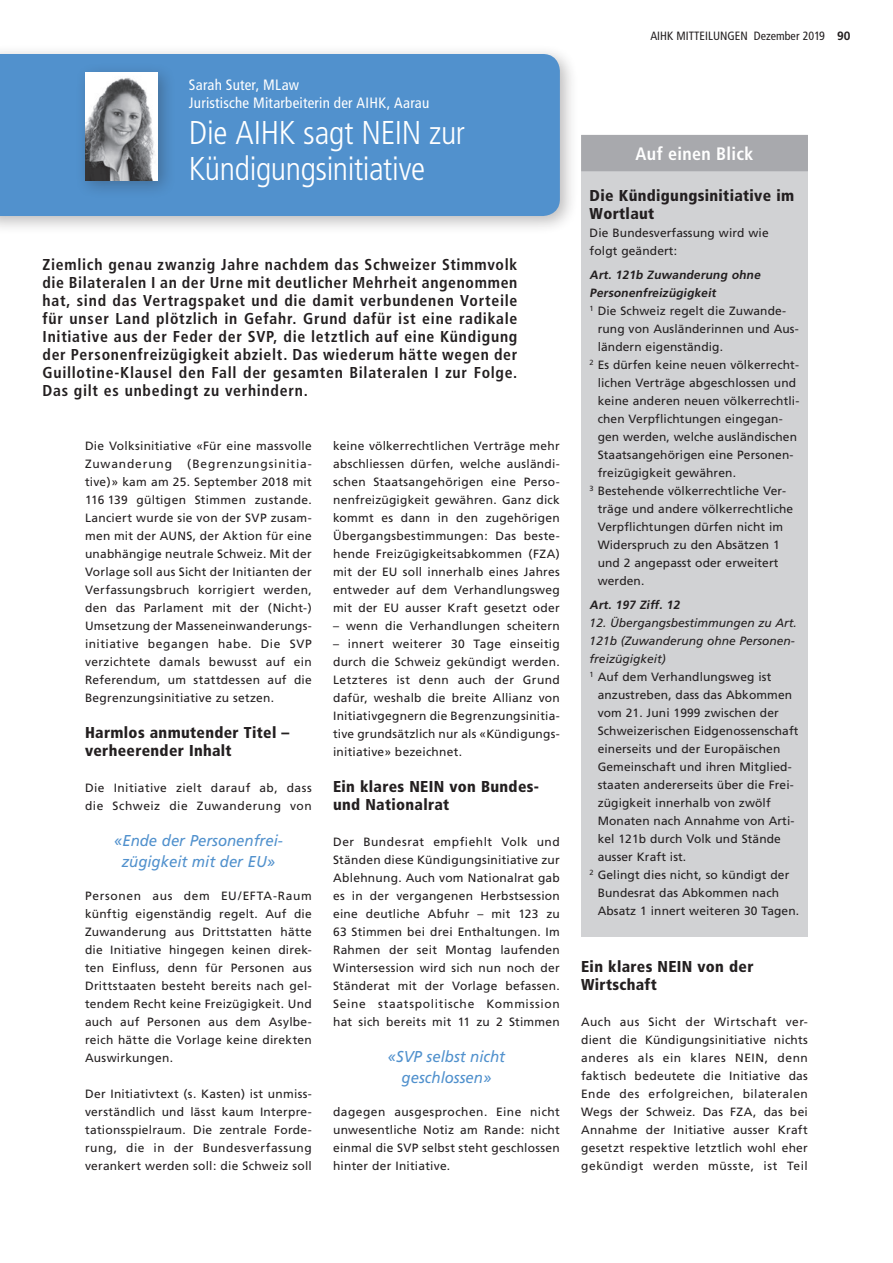
<style>
.page{position:relative;width:893px;height:1263px;background:#fff}
.page>*{position:absolute;margin:0;border:0;box-sizing:border-box;transform-origin:0 0}
.t1{font:300 condensed 33px/36px "Frutiger";letter-spacing:-.01em;color:#fff}
.t2{font:700 condensed 18px "Frutiger";letter-spacing:.02em;color:#fff}
.t3{font:700 condensed 15.75px/18px "Frutiger";letter-spacing:.045em;color:#231f20;text-align:justify}
.t4{font:900 condensed 15.75px/18px "Frutiger";letter-spacing:.02em;color:#231f20}
.t5{font:italic 15.75px/21px "Frutiger";color:#5191cd;text-align:center;scale:.95 1}
.t6{font:condensed 15px/18px "Frutiger";letter-spacing:.015em;color:#fff}
.t7{font:12px/18px "Frutiger";letter-spacing:.01em;color:#231f20;text-align:justify}
.t8{font:italic 12px/18px "Frutiger";color:#231f20}
.t9{font:12px/18px "Frutiger";letter-spacing:.04em;color:#231f20}
.t10{font:italic 700 12px "Frutiger";color:#231f20}
.t11{font:condensed 12px "Frutiger";color:#231f20}
.s1{font-family:"Frutiger LT";font-weight:700;font-stretch:normal}
.s2{font-style:normal}
</style>
<div class="page">
<div style="left:0;top:44px;width:578px;height:191px;background:#231f20;opacity:.3"></div>
<div style="left:0;top:54px;width:560px;height:162px;background:#5191cd"></div>
<div style="left:581px;top:135px;width:227px;height:801px;background:#d1d2d4"></div>
<div style="left:581px;top:135px;width:227px;height:36px;background:#a8a9ad"></div>
<div style="left:75px;top:62px;width:101px;height:137px;background:#231f20;opacity:.3"></div>
<img style="left:85px;top:72px;width:73px;height:108px">
<p class="t6" style="left:189px;top:76px;width:242px">Sarah Suter, MLaw<br>Juristische Mitarbeiterin der AIHK, Aarau</p>
<h1 class="t1" style="left:189px;top:115px;width:278px">Die AIHK sagt NEIN zur<br>Kündigungsinitiative</h1>
<p class="t3" style="left:43px;top:256px;width:476px">Ziemlich genau zwanzig Jahre nachdem das Schweizer Stimmvolk die Bilateralen I an der Urne mit deutlicher Mehrheit angenommen hat, sind das Vertragspaket und die damit verbundenen Vorteile für unser Land plötzlich in Gefahr. Grund dafür ist eine radikale Initiative aus der Feder der SVP, die letztlich auf eine Kündigung der Personenfreizügigkeit abzielt. Das wiederum hätte wegen der Guillotine-Klausel den Fall der gesamten Bilateralen I zur Folge.<br>Das gilt es unbedingt zu verhindern.</p>
<p class="t7" style="left:85px;top:437px;width:228px">Die Volksinitiative «Für eine massvolle<br>Zuwanderung</p>
<p class="t7" style="left:85px;top:455px;width:228px;text-indent:102px">(Begrenzungsinitia&shy;tive)» kam am 25. September 2018 mit 116 139 gültigen Stimmen zustande.<br>Lanciert wurde sie von der SVP zusam&shy;men mit der AUNS, der Aktion für eine unabhängige neutrale Schweiz. Mit der Vorlage soll aus Sicht der Initianten der Verfassungsbruch korrigiert werden, den das Parlament mit der (Nicht-)<br>Umsetzung der Masseneinwanderungs&shy;initiative begangen habe. Die SVP verzichtete damals bewusst auf ein Referendum, um stattdessen auf die Begrenzungsinitiative zu setzen.</p>
<h3 class="t4" style="left:85px;top:723px;width:206px">Harmlos anmutender Titel – verheerender Inhalt</h3>
<p class="t9" style="left:85px;top:779px;width:228px">Die Initiative zielt darauf ab, dass die Schweiz die Zuwanderung von</p>
<h3 class="t5" style="left:114px;top:830px;width:179px">«Ende der Personenfrei&shy;zügigkeit mit der EU»</h3>
<p class="t7" style="left:85px;top:887px;width:228px">Personen aus dem EU/EFTA-Raum künftig eigenständig regelt. Auf die Zuwanderung aus Drittstatten hätte die Initiative hingegen keinen direk&shy;ten Einfluss, denn für Personen aus Drittstaaten besteht bereits nach gel&shy;tendem Recht keine Freizügigkeit. Und auch auf Personen aus dem Asylbe&shy;reich hätte die Vorlage keine direkten Auswirkungen.</p>
<p class="t7" style="left:85px;top:1085px;width:228px">Der Initiativtext (s. Kasten) ist unmiss&shy;verständlich und lässt kaum Interpre&shy;tationsspielraum. Die zentrale Forde&shy;rung, die in der Bundesverfassung verankert werden soll: die Schweiz soll</p>
<p class="t7" style="left:333px;top:437px;width:228px">keine völkerrechtlichen Verträge mehr abschliessen dürfen, welche ausländi&shy;schen Staatsangehörigen eine Perso&shy;nenfreizügigkeit gewähren. Ganz dick kommt es dann in den zugehörigen Übergangsbestimmungen: Das beste&shy;hende Freizügigkeitsabkommen (FZA) mit der EU soll innerhalb eines Jahres entweder auf dem Verhandlungsweg mit der EU ausser Kraft gesetzt oder</p>
<p class="t7" style="left:333px;top:617px;width:228px">– wenn die Verhandlungen scheitern</p>
<p class="t7" style="left:333px;top:635px;width:228px">– innert weiterer 30 Tage einseitig durch die Schweiz gekündigt werden.<br>Letzteres ist denn auch der Grund dafür, weshalb die breite Allianz von Initiativgegnern die Begrenzungsinitia&shy;tive grundsätzlich nur als «Kündigungs&shy;initiative» bezeichnet.</p>
<h3 class="t4" style="left:333px;top:777px;width:207px">Ein klares NEIN von Bundes&shy;und Nationalrat</h3>
<p class="t7" style="left:333px;top:833px;width:228px">Der Bundesrat empfiehlt Volk und Ständen diese Kündigungsinitiative zur Ablehnung. Auch vom Nationalrat gab es in der vergangenen Herbstsession eine deutliche Abfuhr – mit 123 zu 63 Stimmen bei drei Enthaltungen. Im Rahmen der seit Montag laufenden Wintersession wird sich nun noch der Ständerat mit der Vorlage befassen.<br>Seine staatspolitische Kommission hat sich bereits mit 11 zu 2 Stimmen</p>
<h3 class="t5" style="left:388px;top:1046px;width:125px">«SVP selbst nicht geschlossen»</h3>
<p class="t7" style="left:333px;top:1103px;width:228px">dagegen ausgesprochen. Eine nicht unwesentliche Notiz am Rande: nicht einmal die SVP selbst steht geschlossen hinter der Initiative.</p>
<p class="t11" style="left:650px;top:29px;width:202px">AIHK MITTEILUNGEN Dezember 2019 <span class="s1">90</span></p>
<h2 class="t2" style="left:635px;top:143px;width:120px">Auf einen Blick</h2>
<h3 class="t4" style="left:590px;top:186px;width:206px">Die Kündigungsinitiative im<br>Wortlaut</h3>
<p class="t7" style="left:590px;top:223px;width:181px">Die Bundesverfassung wird wie folgt geändert:</p>
<p class="t10" style="left:590px;top:268px;width:174px">Art. 121b Zuwanderung ohne</p>
<p class="t10" style="left:590px;top:286px;width:130px">Personenfreizügigkeit</p>
<p class="t7" style="left:590px;top:301px;width:198px"><sup>1</sup> Die Schweiz regelt die Zuwande-</p>
<p class="t7" style="left:598px;top:319px;width:203px">rung von Ausländerinnen und Aus-</p>
<p class="t7" style="left:598px;top:337px;width:127px">ländern eigenständig.</p>
<p class="t7" style="left:590px;top:355px;width:211px"><sup>2</sup> Es dürfen keine neuen völkerrecht-</p>
<p class="t7" style="left:598px;top:373px;width:200px">lichen Verträge abgeschlossen und</p>
<p class="t7" style="left:598px;top:391px;width:203px">keine anderen neuen völkerrechtli-</p>
<p class="t7" style="left:598px;top:409px;width:187px">chen Verpflichtungen eingegan-</p>
<p class="t7" style="left:598px;top:427px;width:201px">gen werden, welche ausländischen</p>
<p class="t7" style="left:598px;top:445px;width:197px">Staatsangehörigen eine Personen-</p>
<p class="t7" style="left:598px;top:463px;width:140px">freizügigkeit gewähren.</p>
<p class="t7" style="left:590px;top:481px;width:198px"><sup>3</sup> Bestehende völkerrechtliche Ver-</p>
<p class="t7" style="left:598px;top:499px;width:197px">träge und andere völkerrechtliche</p>
<p class="t7" style="left:598px;top:517px;width:187px">Verpflichtungen dürfen nicht im</p>
<p class="t7" style="left:598px;top:535px;width:184px">Widerspruch zu den Absätzen 1</p>
<p class="t7" style="left:598px;top:553px;width:182px">und 2 angepasst oder erweitert</p>
<p class="t7" style="left:598px;top:571px;width:48px">werden.</p>
<p class="t10" style="left:590px;top:598px;width:94px">Art. 197 Ziff. 12</p>
<p class="t8" style="left:590px;top:614px;width:209px">12. Übergangsbestimmungen zu Art.<br>121b (Zuwanderung ohne Personen&shy;freizügigkeit)<br><sup>1</sup> <span class="s2">Auf dem Verhandlungsweg ist</span></p>
<p class="t7" style="left:598px;top:685px;width:196px">anzustreben, dass das Abkommen</p>
<p class="t7" style="left:598px;top:703px;width:183px">vom 21. Juni 1999 zwischen der</p>
<p class="t7" style="left:598px;top:721px;width:202px">Schweizerischen Eidgenossenschaft</p>
<p class="t7" style="left:598px;top:739px;width:184px">einerseits und der Europäischen</p>
<p class="t7" style="left:598px;top:757px;width:196px">Gemeinschaft und ihren Mitglied-</p>
<p class="t7" style="left:598px;top:775px;width:198px">staaten andererseits über die Frei-</p>
<p class="t7" style="left:598px;top:793px;width:175px">zügigkeit innerhalb von zwölf</p>
<p class="t7" style="left:598px;top:811px;width:198px">Monaten nach Annahme von Arti-</p>
<p class="t7" style="left:598px;top:829px;width:185px">kel 121b durch Volk und Stände</p>
<p class="t7" style="left:598px;top:847px;width:90px">ausser Kraft ist.</p>
<p class="t7" style="left:590px;top:865px;width:201px"><sup>2</sup> Gelingt dies nicht, so kündigt der</p>
<p class="t7" style="left:598px;top:883px;width:183px">Bundesrat das Abkommen nach</p>
<p class="t7" style="left:598px;top:901px;width:203px">Absatz 1 innert weiteren 30 Tagen.</p>
<h3 class="t4" style="left:581px;top:957px;width:174px">Ein klares NEIN von der<br>Wirtschaft</h3>
<p class="t7" style="left:581px;top:1013px;width:228px">Auch aus Sicht der Wirtschaft ver&shy;dient die Kündigungsinitiative nichts anderes als ein klares NEIN, denn faktisch bedeutete die Initiative das Ende des erfolgreichen, bilateralen Wegs der Schweiz. Das FZA, das bei Annahme der Initiative ausser Kraft gesetzt respektive letztlich wohl eher gekündigt werden müsste, ist Teil</p>
</div>
